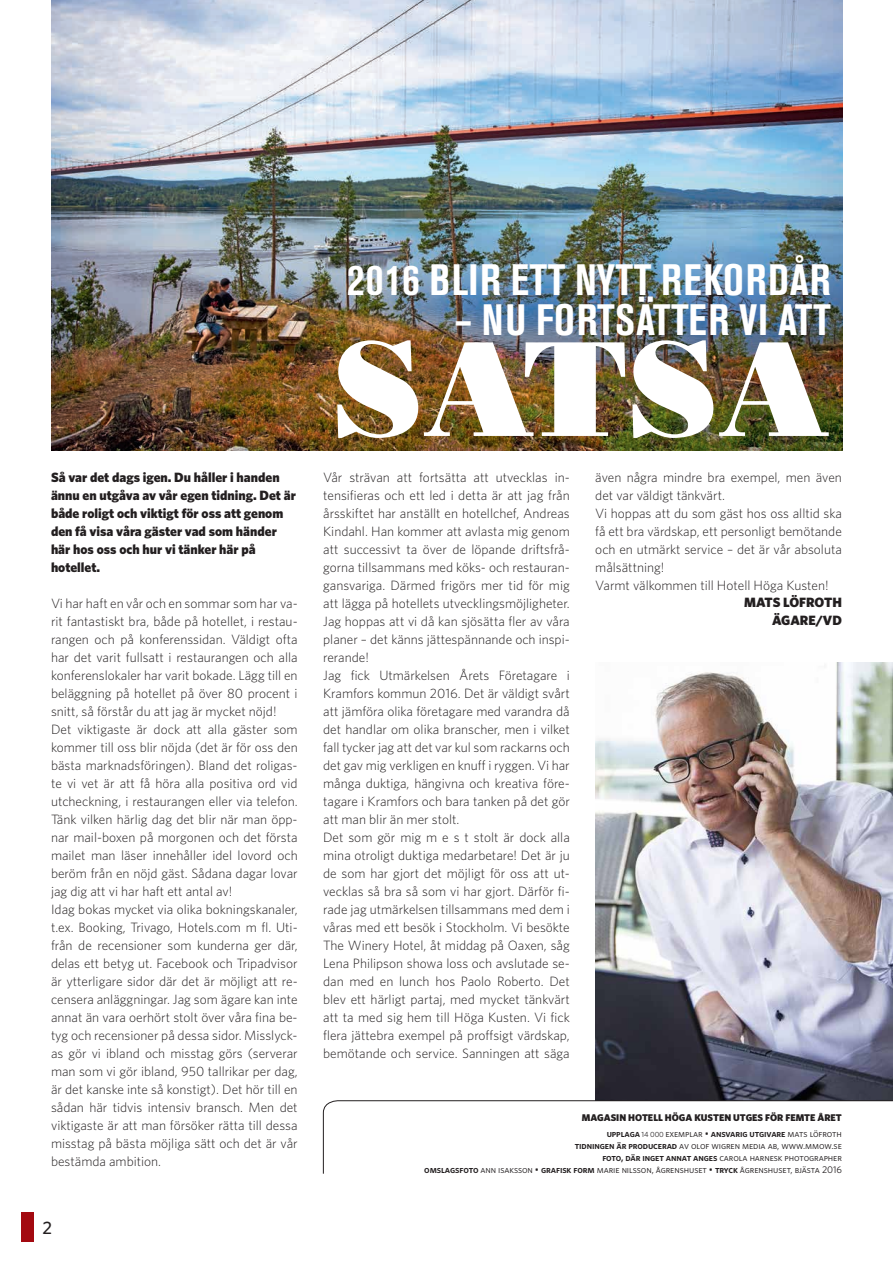
<style>
.page{position:relative;width:893px;height:1263px;background:#fff}
.page>*{position:absolute;margin:0;border:0;box-sizing:border-box;transform-origin:0 0}
.t1{font:135px "Bodoni Poster";color:#fff}
.t2{font:700 condensed 43.5px "Akzidenz Grotesk BE";letter-spacing:.02em;color:#fff}
.t3{font:500 18px "Whitney";color:#231f20}
.t4{font:300 13.5px/18px "Whitney";color:#231f20}
.t5{font:900 13.5px/18px "Whitney";color:#231f20}
.t6{font:9.75px/12px "Whitney";letter-spacing:-.01em;color:#231f20;text-align:right}
.t7{font:900 9.75px/16.5px "Whitney";color:#231f20;text-align:right}
.s1{font-weight:600}
.s2{font-weight:400;font-size:7.5px}
.s3{font-weight:400}
</style>
<div class="page">
<div style="left:21px;top:1212px;width:13px;height:30px;background:#a30910"></div>
<img style="left:51px;top:0;width:791px;height:451px">
<img style="left:595px;top:662px;width:298px;height:438px">
<svg style="left:323px;top:1100px;width:570px;height:74px"></svg>
<p class="t5" style="left:51px;top:468px;width:246px">Så var det dags igen. Du håller i handen ännu en utgåva av vår egen tidning. Det är både roligt och viktigt för oss att genom den få visa våra gäster vad som händer här hos oss och hur vi tänker här på hotellet.</p>
<p class="t4" style="left:51px;top:593px;width:248px">Vi har haft en vår och en sommar som har va&shy;rit fantastiskt bra, både på hotellet, i restau&shy;rangen och på konferenssidan. Väldigt ofta har det varit fullsatt i restaurangen och alla konferenslokaler har varit bokade. Lägg till en beläggning på hotellet på över 80 procent i snitt, så förstår du att jag är mycket nöjd!<br>Det viktigaste är dock att alla gäster som kommer till oss blir nöjda (det är för oss den bästa marknadsföringen). Bland det roligas&shy;te vi vet är att få höra alla positiva ord vid utcheckning, i restaurangen eller via telefon.<br>Tänk vilken härlig dag det blir när man öpp&shy;nar mail-boxen på morgonen och det första mailet man läser innehåller idel lovord och beröm från en nöjd gäst. Sådana dagar lovar jag dig att vi har haft ett antal av!<br>Idag bokas mycket via olika bokningskanaler, t.ex. Booking, Trivago, Hotels.com m fl. Uti&shy;från de recensioner som kunderna ger där, delas ett betyg ut. Facebook och Tripadvisor är ytterligare sidor där det är möjligt att re&shy;censera anläggningar. Jag som ägare kan inte annat än vara oerhört stolt över våra fina be&shy;tyg och recensioner på dessa sidor. Misslyck&shy;as gör vi ibland och misstag görs (serverar man som vi gör ibland, 950 tallrikar per dag, är det kanske inte så konstigt). Det hör till en sådan här tidvis intensiv bransch. Men det viktigaste är att man försöker rätta till dessa misstag på bästa möjliga sätt och det är vår bestämda ambition.</p>
<h3 class="t3" style="left:43px;top:1216px;width:11px">2</h3>
<h2 class="t2" style="left:347px;top:255px;width:485px">2016 BLIR ETT NYTT REKORDÅR</h2>
<h2 class="t2" style="left:455px;top:295px;width:377px">– NU FORTSÄTTER VI ATT</h2>
<h1 class="t1" style="left:333px;top:306px;width:499px">SATSA</h1>
<p class="t4" style="left:323px;top:467px;width:248px">Vår strävan att fortsätta att utvecklas in-</p>
<p class="t4" style="left:323px;top:485px;width:248px">tensifieras och ett led i detta är att jag från årsskiftet har anställt en hotellchef, Andreas Kindahl. Han kommer att avlasta mig genom att successivt ta över de löpande driftsfrå&shy;gorna tillsammans med köks- och restauran&shy;gansvariga. Därmed frigörs mer tid för mig att lägga på hotellets utvecklingsmöjligheter.<br>Jag hoppas att vi då kan sjösätta fler av våra planer – det känns jättespännande och inspi&shy;rerande!<br>Jag fick Utmärkelsen Årets Företagare i Kramfors kommun 2016. Det är väldigt svårt att jämföra olika företagare med varandra då det handlar om olika branscher, men i vilket fall tycker jag att det var kul som rackarns och det gav mig verkligen en knuff i ryggen. Vi har många duktiga, hängivna och kreativa före&shy;tagare i Kramfors och bara tanken på det gör att man blir än mer stolt.<br>Det som gör mig m e s t stolt är dock alla mina otroligt duktiga medarbetare! Det är ju de som har gjort det möjligt för oss att ut&shy;vecklas så bra så som vi har gjort. Därför fi&shy;rade jag utmärkelsen tillsammans med dem i våras med ett besök i Stockholm. Vi besökte The Winery Hotel, åt middag på Oaxen, såg Lena Philipson showa loss och avslutade se&shy;dan med en lunch hos Paolo Roberto. Det blev ett härligt partaj, med mycket tänkvärt att ta med sig hem till Höga Kusten. Vi fick flera jättebra exempel på proffsigt värdskap, bemötande och service. Sanningen att säga</p>
<p class="t4" style="left:595px;top:467px;width:248px">även några mindre bra exempel, men även det var väldigt tänkvärt.<br>Vi hoppas att du som gäst hos oss alltid ska få ett bra värdskap, ett personligt bemötande och en utmärkt service – det är vår absoluta målsättning!<br>Varmt välkommen till Hotell Höga Kusten!</p>
<p class="t5" style="left:744px;top:593px;width:99px;text-align:right">MATS LÖFROTH<br>ÄGARE/VD</p>
<p class="t7" style="left:582px;top:1109px;width:262px">MAGASIN HOTELL HÖGA KUSTEN UTGES FÖR FEMTE ÅRET <span class="s1">upplaga</span> <span class="s2">14 000</span> <span class="s3">exemplar •</span> <span class="s1">ansvarig utgivare</span> <span class="s3">mats löfroth</span></p>
<p class="t6" style="left:424px;top:1140px;width:419px"><span class="s1">tidningen är producerad</span> av olof wigren media ab, www.mmow.se<br><span class="s1">foto, där inget annat anges</span> carola harnesk photographer<br><span class="s1">omslagsfoto</span> ann isaksson • <span class="s1">grafisk form</span> marie nilsson, ågrenshuset • <span class="s1">tryck</span> ågrenshuset, bjästa 2016</p>
</div>
